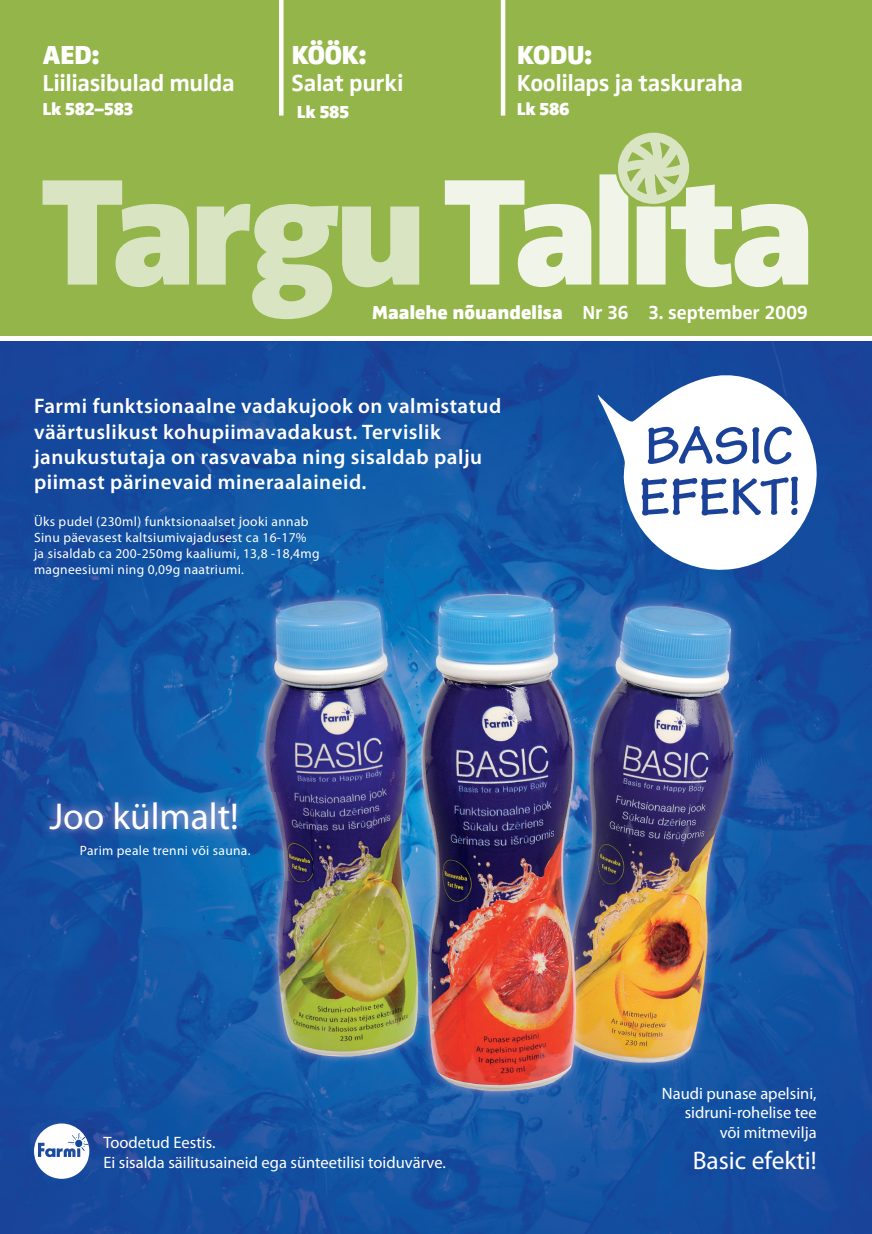
<style>
.page{position:relative;width:872px;height:1234px;background:#fff}
.page>*{position:absolute;margin:0;border:0;box-sizing:border-box;transform-origin:0 0}
.t1{font:700 55.95px/51.2px "Tekton Pro";color:#1b4299}
.t2{font:37.5px "Myriad Pro";color:#fff}
.t3{font:900 27px "Zwo Pro";letter-spacing:-.025em;color:#fff}
.t4{font:25.5px "Myriad Pro";color:#fff}
.t5{font:700 24px "Zwo Pro";letter-spacing:-.02em;color:#fff}
.t6{font:600 21px/25.2px "Myriad Pro";letter-spacing:.025em;color:#fff}
.t7{font:700 19.5px "Zwo Pro";letter-spacing:-.01em;color:#fff}
.t8{font:900 18px "Zwo Pro";letter-spacing:-.02em;color:#fff}
.t9{font:16.5px/19.8px "Myriad Pro";color:#fff;text-align:right}
.t10{font:13.5px/16.2px "Myriad Pro";letter-spacing:.025em;color:#fff}
.s1{font-weight:900}
</style>
<div class="page">
<div style="left:0;top:0;width:871px;height:335px;background:#93b54a"></div>
<svg style="left:43px;top:180px;width:376px;height:139px"></svg>
<svg style="left:445px;top:133px;width:363px;height:154px"></svg>
<hr style="left:501px;top:0;width:4px;height:116px;background:#fff">
<hr style="left:279px;top:0;width:4px;height:116px;background:#fff">
<img style="left:0;top:341px;width:872px;height:892px">
<svg style="left:34px;top:1123px;width:55px;height:55px"></svg>
<svg style="left:597px;top:364px;width:226px;height:212px"></svg>
<img style="left:39px;top:792px;width:274px;height:87px">
<h3 class="t3" style="left:43px;top:39px;width:58px">AED:</h3>
<h3 class="t5" style="left:43px;top:69px;width:194px">Liiliasibulad mulda</h3>
<h3 class="t8" style="left:43px;top:99px;width:93px">Lk 582–583</h3>
<h3 class="t3" style="left:292px;top:39px;width:76px">KÖÖK:</h3>
<h3 class="t5" style="left:292px;top:69px;width:113px">Salat purki</h3>
<h3 class="t8" style="left:297px;top:102px;width:54px">Lk 585</h3>
<h3 class="t3" style="left:517px;top:39px;width:77px">KODU:</h3>
<h3 class="t5" style="left:517px;top:69px;width:228px">Koolilaps ja taskuraha</h3>
<h3 class="t8" style="left:517px;top:99px;width:54px">Lk 586</h3>
<h3 class="t7" style="left:372px;top:301px;width:438px"><span class="s1">Maalehe nõuandelisa</span> Nr 36 3. september 2009</h3>
<h3 class="t6" style="left:34px;top:393px;width:469px">Farmi funktsionaalne vadakujook on valmistatud väärtuslikust kohupiimavadakust. Tervislik janukustutaja on rasvavaba ning sisaldab palju piimast pärinevaid mineraalaineid.</h3>
<p class="t10" style="left:34px;top:513px;width:287px">Üks pudel (230ml) funktsionaalset jooki annab Sinu päevasest kaltsiumivajadusest ca 16-17% ja sisaldab ca 200-250mg kaaliumi, 13,8 -18,4mg magneesiumi ning 0,09g naatriumi.</p>
<h2 class="t2" style="left:49px;top:793px;width:191px">Joo külmalt!</h2>
<p class="t10" style="left:80px;top:841px;width:172px">Parim peale trenni või sauna.</p>
<p class="t9" style="left:103px;top:1132px;width:344px;text-align:left">Toodetud Eestis.<br>Ei sisalda säilitusaineid ega sünteetilisi toiduvärve.</p>
<h1 class="t1" style="left:639px;top:421px;width:164px">BASIC<br>EFEKT!</h1>
<p class="t9" style="left:662px;top:1082px;width:156px">Naudi punase apelsini, sidruni-rohelise tee või mitmevilja</p>
<h3 class="t4" style="left:692px;top:1144px;width:125px">Basic efekti!</h3>
</div>
